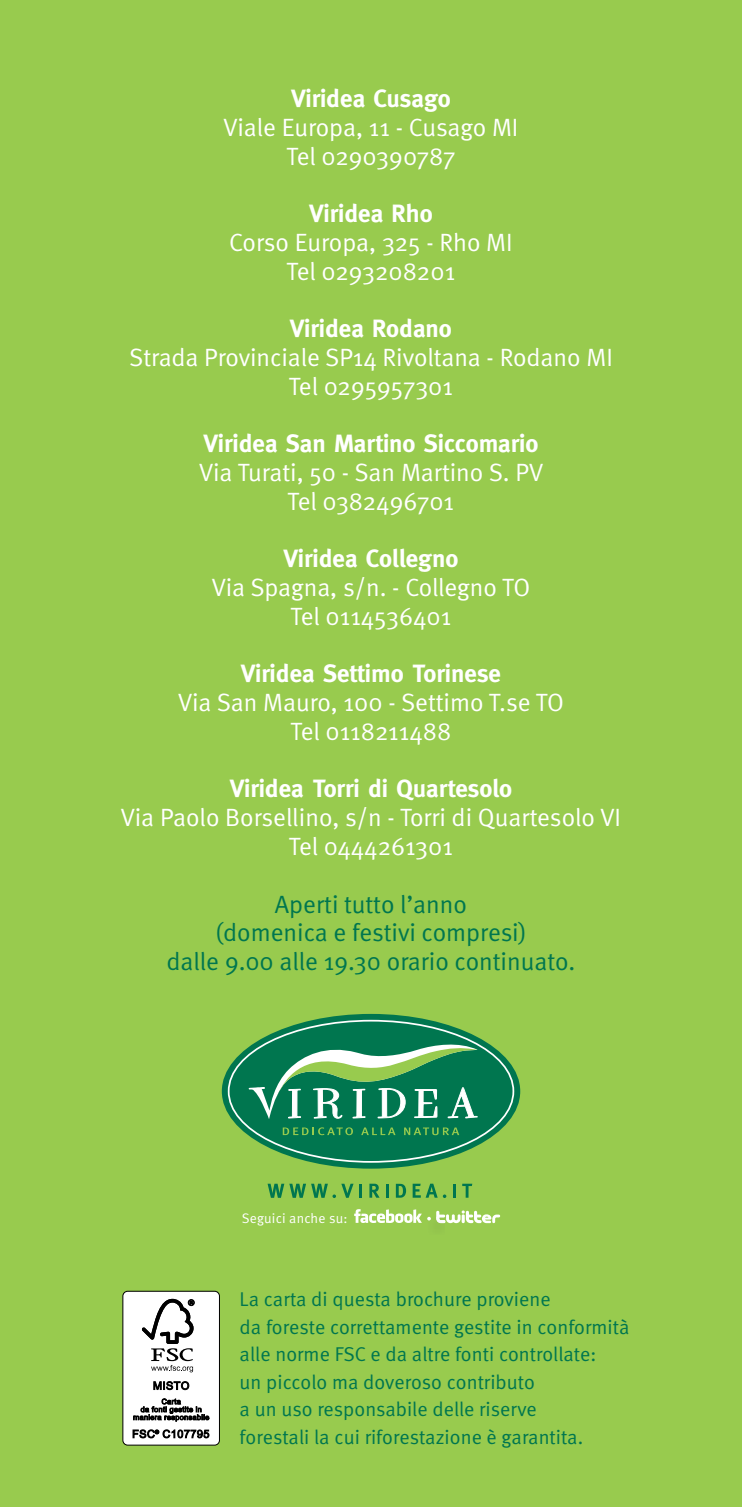
<style>
.page{position:relative;width:742px;height:1507px;background:#fff}
.page>*{position:absolute;margin:0;border:0;box-sizing:border-box;transform-origin:0 0}
.t1{font:25px/28.8px "Meta Normal";color:#fff;text-align:center}
.t2{font:700 25px "Meta";color:#fff}
.t3{font:25px/28.8px "Meta Normal";color:#00764f;text-align:center}
.t4{font:20px/27.5px "Meta Normal";letter-spacing:.005em;color:#00764f}
.t5{font:13.75px "Meta Normal";letter-spacing:.015em;color:#fff}
</style>
<div class="page">
<div style="left:0;top:0;width:741px;height:1506px;background:#98cb4e"></div>
<svg style="left:267px;top:1183px;width:86px;height:15px"></svg>
<hr style="left:359px;top:1183px;width:3px;height:14px;background:#00764f">
<svg style="left:369px;top:1183px;width:10px;height:14px"></svg>
<hr style="left:385px;top:1183px;width:3px;height:14px;background:#00764f">
<svg style="left:395px;top:1183px;width:11px;height:14px"></svg>
<svg style="left:412px;top:1183px;width:34px;height:15px"></svg>
<hr style="left:453px;top:1183px;width:3px;height:14px;background:#00764f">
<svg style="left:462px;top:1183px;width:10px;height:14px"></svg>
<div style="left:222px;top:1014px;width:298px;height:154px;background:#00764f;border-radius:50%"></div>
<svg style="left:248px;top:1041px;width:229px;height:78px"></svg>
<svg style="left:282px;top:1127px;width:71px;height:8px"></svg>
<svg style="left:361px;top:1127px;width:34px;height:8px"></svg>
<svg style="left:404px;top:1127px;width:55px;height:8px"></svg>
<div style="left:123px;top:1291px;width:96px;height:154px;background:#fff;border-radius:5px"></div>
<div style="left:122px;top:1290px;width:98px;height:155px;border:1px solid #000;border-radius:5px"></div>
<svg style="left:142px;top:1298px;width:52px;height:74px"></svg>
<svg style="left:153px;top:1381px;width:36px;height:9px"></svg>
<svg style="left:133px;top:1398px;width:76px;height:23px"></svg>
<svg style="left:132px;top:1429px;width:77px;height:9px"></svg>
<svg style="left:354px;top:1209px;width:67px;height:14px"></svg>
<svg style="left:436px;top:1210px;width:64px;height:13px"></svg>
<p class="t2" style="left:291px;top:89px;width:161px">Viridea Cusago</p>
<p class="t1" style="left:223px;top:115px;width:296px">Viale Europa, 11 - Cusago MI<br>Tel 0290390787</p>
<p class="t2" style="left:309px;top:204px;width:125px">Viridea Rho</p>
<p class="t1" style="left:229px;top:230px;width:285px">Corso Europa, 325 - Rho MI<br>Tel 0293208201</p>
<p class="t2" style="left:290px;top:319px;width:163px">Viridea Rodano</p>
<p class="t1" style="left:129px;top:345px;width:485px">Strada Provinciale SP14 Rivoltana - Rodano MI<br>Tel 0295957301</p>
<p class="t2" style="left:203px;top:434px;width:336px">Viridea San Martino Siccomario</p>
<p class="t1" style="left:199px;top:460px;width:345px">Via Turati, 50 - San Martino S. PV<br>Tel 0382496701</p>
<p class="t2" style="left:283px;top:549px;width:176px">Viridea Collegno</p>
<p class="t1" style="left:211px;top:575px;width:320px">Via Spagna, s/n. - Collegno TO<br>Tel 0114536401</p>
<p class="t2" style="left:240px;top:664px;width:262px">Viridea Settimo Torinese</p>
<p class="t1" style="left:178px;top:690px;width:387px">Via San Mauro, 100 - Settimo T.se TO<br>Tel 0118211488</p>
<p class="t2" style="left:230px;top:779px;width:284px">Viridea Torri di Quartesolo</p>
<p class="t1" style="left:121px;top:805px;width:501px">Via Paolo Borsellino, s/n - Torri di Quartesolo VI<br>Tel 0444261301</p>
<p class="t3" style="left:166px;top:891px;width:410px">Aperti tutto l’anno<br>(domenica e festivi compresi)<br>dalle 9.00 alle 19.30 orario continuato.</p>
<p class="t5" style="left:242px;top:1213px;width:107px">Seguici anche su:</p>
<p class="t4" style="left:239px;top:1287px;width:391px">La carta di questa brochure proviene<br>da foreste correttamente gestite in conformità alle norme FSC e da altre fonti controllate:<br>un piccolo ma doveroso contributo<br>a un uso responsabile delle riserve<br>forestali la cui riforestazione è garantita.</p>
</div>
